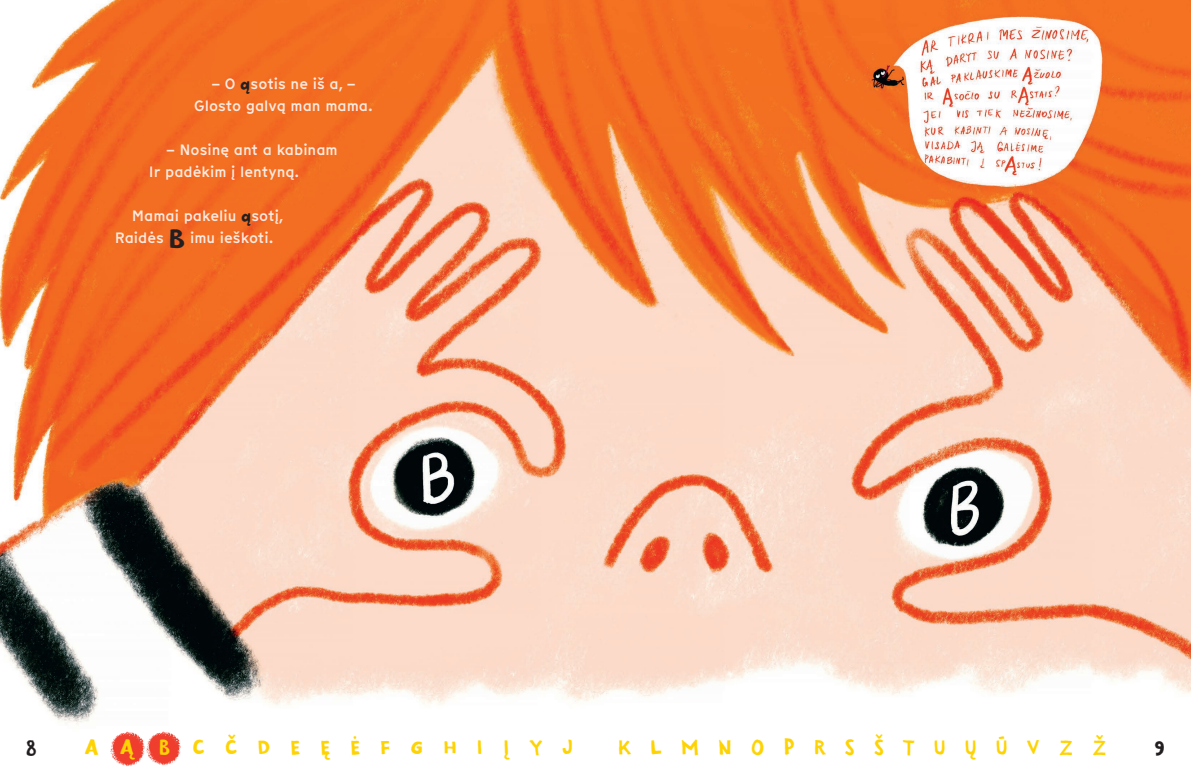
<style>
.page{position:relative;width:1191px;height:780px;background:#fff}
.page>*{position:absolute;margin:0;border:0;box-sizing:border-box;transform-origin:0 0}
.t1{font:22px "Handy Sans";color:#fed304}
.t2{font:22px "Handy Sans";color:#231f20}
.t3{font:500 15px/22px "Munken Sans";color:#fdeae1}
.s1{font-family:"Slappy Inline";font-weight:400;font-size:20.3px;color:#231f20}
.s2{font-family:"Handy Sans";font-weight:400;font-size:27px;color:#231f20}
</style>
<div class="page">
<img style="left:0;top:0;width:1191px;height:725px">
<img style="left:110px;top:731px;width:71px;height:35px">
<p class="t3" style="left:194px;top:72px;width:180px;text-align:center">– O <span class="s1">ą</span>sotis ne iš a, –<br>Glosto galvą man mama.</p>
<p class="t3" style="left:149px;top:138px;width:190px;text-indent:17px">– Nosinę ant a kabinam<br>Ir padėkim į lentyną.</p>
<p class="t3" style="left:115px;top:204px;width:170px;text-indent:17px">Mamai pakeliu <span class="s1">ą</span>sotį,<br>Raidės <span class="s2">B</span> imu ieškoti.</p>
<h1 class="t2" style="left:26px;top:734px;width:13px">8</h1>
<h1 class="t1" style="left:85px;top:733px;width:489px">A Ą B C Č D E Ę Ė F G H I Į Y J</h1>
<h1 class="t1" style="left:618px;top:733px;width:489px">K L M N O P R S Š T U Ų Ū V Z Ž</h1>
<h1 class="t2" style="left:1153px;top:734px;width:13px">9</h1>
</div>
